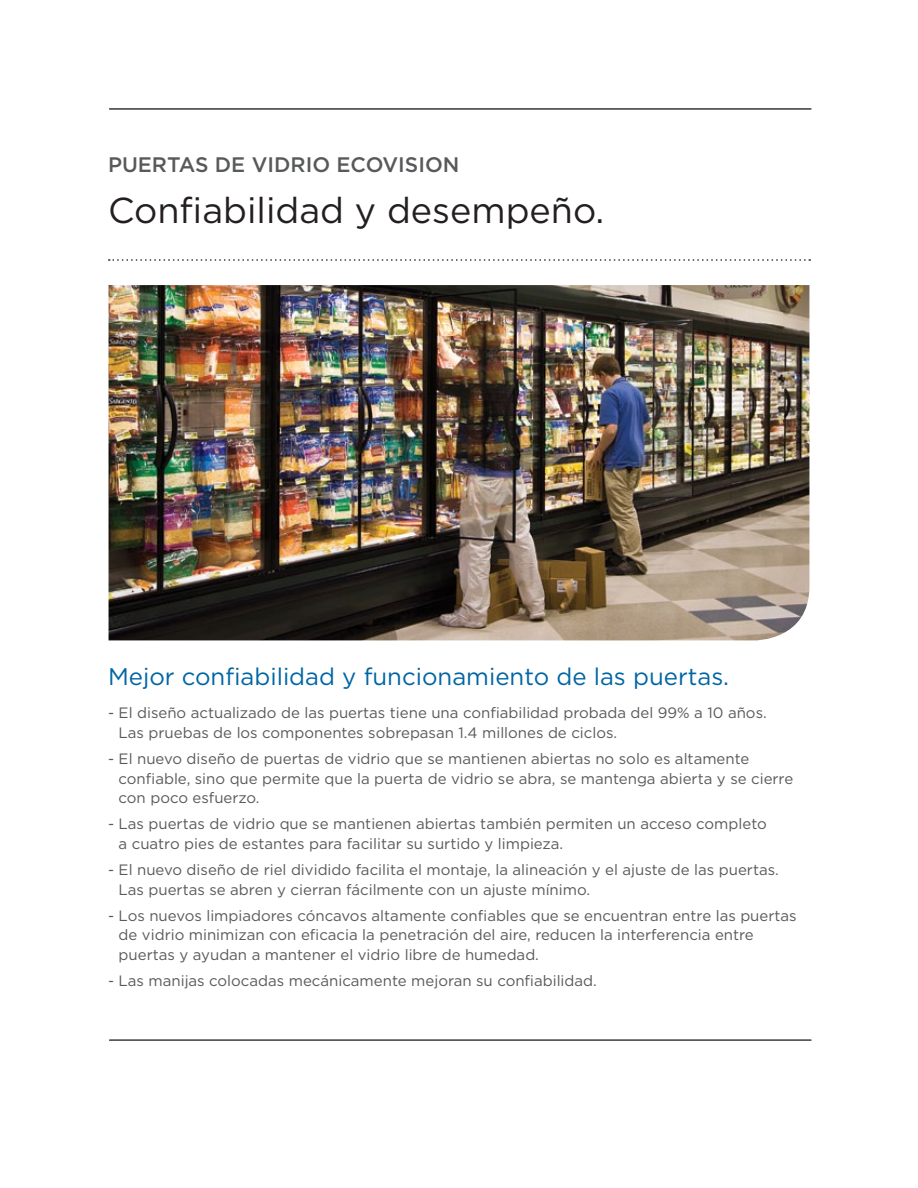
<style>
.page{position:relative;width:918px;height:1188px;background:#fff}
.page>*{position:absolute;margin:0;border:0;box-sizing:border-box;transform-origin:0 0}
.t1{font:36px "Gotham";color:#231f20}
.t2{font:24px "Gotham";color:#0065a4}
.t3{font:500 21px "Gotham";color:#58595b}
.t4{font:15px/19.5px "Gotham";color:#58595b}
</style>
<div class="page">
<hr style="left:109px;top:108px;width:702px;height:2px;background:#58595b">
<hr style="left:109px;top:1040px;width:702px;height:1px;background:#58595b">
<svg style="left:109px;top:259px;width:701px;height:2px"></svg>
<img style="left:109px;top:285px;width:700px;height:355px">
<h3 class="t3" style="left:108px;top:152px;width:353px">PUERTAS DE VIDRIO ECOVISION</h3>
<h1 class="t1" style="left:108px;top:188px;width:498px">Confiabilidad y desempeño.</h1>
<h2 class="t2" style="left:108px;top:662px;width:623px">Mejor confiabilidad y funcionamiento de las puertas.</h2>
<p class="t4" style="left:119px;top:703px;width:650px;text-indent:-11px">- El diseño actualizado de las puertas tiene una confiabilidad probada del 99% a 10 años.<br>Las pruebas de los componentes sobrepasan 1.4 millones de ciclos.</p>
<p class="t4" style="left:119px;top:749px;width:676px;text-indent:-11px">- El nuevo diseño de puertas de vidrio que se mantienen abiertas no solo es altamente confiable, sino que permite que la puerta de vidrio se abra, se mantenga abierta y se cierre con poco esfuerzo.</p>
<p class="t4" style="left:119px;top:814px;width:650px;text-indent:-11px">- Las puertas de vidrio que se mantienen abiertas también permiten un acceso completo a cuatro pies de estantes para facilitar su surtido y limpieza.</p>
<p class="t4" style="left:119px;top:860px;width:662px;text-indent:-11px">- El nuevo diseño de riel dividido facilita el montaje, la alineación y el ajuste de las puertas.<br>Las puertas se abren y cierran fácilmente con un ajuste mínimo.</p>
<p class="t4" style="left:119px;top:906px;width:680px;text-indent:-11px">- Los nuevos limpiadores cóncavos altamente confiables que se encuentran entre las puertas de vidrio minimizan con eficacia la penetración del aire, reducen la interferencia entre puertas y ayudan a mantener el vidrio libre de humedad.</p>
<p class="t4" style="left:108px;top:971px;width:490px">- Las manijas colocadas mecánicamente mejoran su confiabilidad.</p>
</div>
